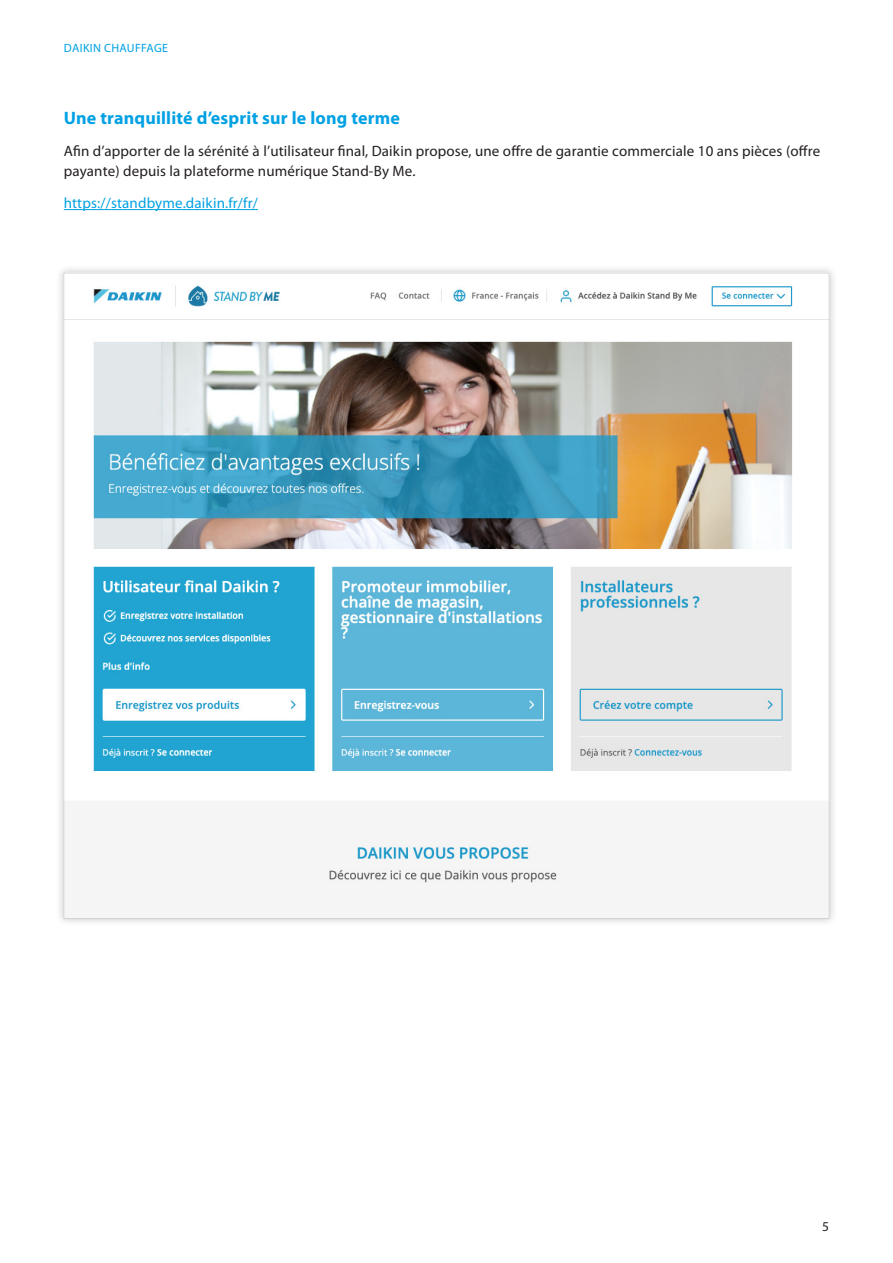
<style>
.page{position:relative;width:893px;height:1263px;background:#fff}
.page>*{position:absolute;margin:0;border:0;box-sizing:border-box;transform-origin:0 0}
.Normal_wrd_1{font:700 18px "Myriad Pro";letter-spacing:.01em;color:#00a1e3}
.Normal_wrd_1-2{font:15px/19.5px "Myriad Pro";letter-spacing:.01em;color:#231f20}
.Normal_wrd_1-3{font:15px "Myriad Pro";letter-spacing:.01em;color:#00a1e3}
.t1{font:13.5px "Myriad Pro";color:#231f20}
.t2{font:12px "Myriad Pro";letter-spacing:.03em;color:#00a1e3}
</style>
<div class="page">
<hr style="left:64px;top:209px;width:194px;height:1px;background:#00a1e3">
<div style="left:55px;top:265px;width:782px;height:662px;background:#231f20;opacity:.25"></div>
<img style="left:66px;top:275px;width:761px;height:642px">
<p class="t2" style="left:64px;top:41px;width:106px">DAIKIN CHAUFFAGE</p>
<p class="Normal_wrd_1" style="left:64px;top:108px;width:338px">Une tranquillité d’esprit sur le long terme</p>
<p class="Normal_wrd_1-2" style="left:64px;top:142px;width:758px">Afin d’apporter de la sérénité à l’utilisateur final, Daikin propose, une offre de garantie commerciale 10 ans pièces (offre payante) depuis la plateforme numérique Stand-By Me.</p>
<p class="Normal_wrd_1-3" style="left:64px;top:195px;width:196px">https://standbyme.daikin.fr/fr/</p>
<p class="t1" style="left:822px;top:1219px;width:8px">5</p>
</div>
